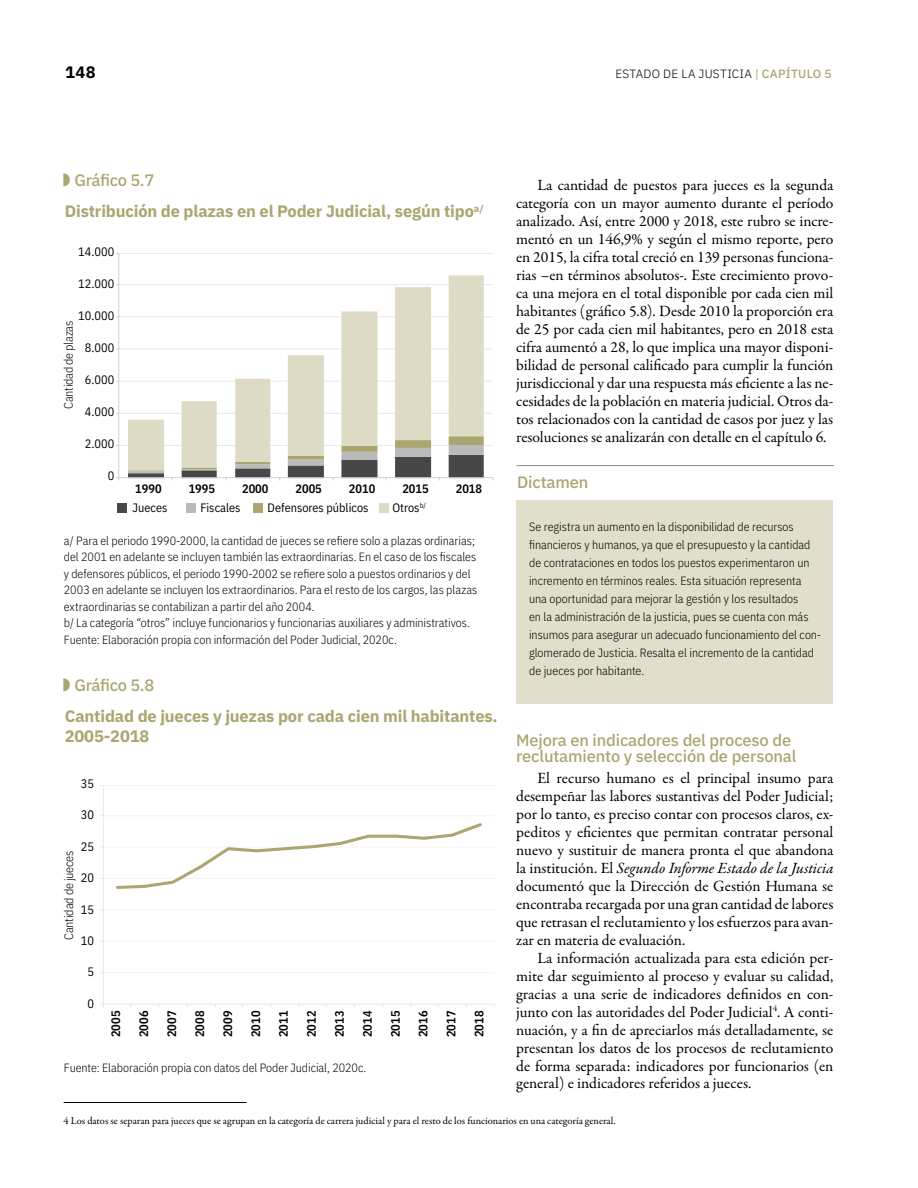
<style>
.page{position:relative;width:918px;height:1188px;background:#fff}
.page>*{position:absolute;margin:0;border:0;box-sizing:border-box;transform-origin:0 0}
.t1{font:700 16.5px/31.5px "IBM Plex Sans";letter-spacing:-.01em;color:#aba670}
.t2{font:500 16.5px/16.5px "IBM Plex Sans";letter-spacing:-.01em;color:#aba670}
.t3{font:700 16.5px "IBM Plex Sans";color:#000}
.t4{font:15.75px/18px "Garamond Premr Pro";letter-spacing:-.005em;color:#000;text-align:justify}
.t5{font:600 12.3px "IBM Plex Sans Cond";color:#000}
.t6{font:300 12.3px "IBM Plex Sans Cond";letter-spacing:-.02em;color:#000}
.t7{font:12.3px "IBM Plex Sans Cond";color:#000}
.t8{font:12.15px "IBM Plex Sans Cond";color:#000}
.t9{font:600 12.15px "IBM Plex Sans Cond";color:#000}
.t10{font:300 12.15px "IBM Plex Sans Cond";letter-spacing:-.02em;color:#000}
.t11{font:300 12px/18px "IBM Plex Sans Cond";color:#000}
.t12{font:300 12px "IBM Plex Sans";letter-spacing:.015em;color:#000}
.t13{font:10.5px "Garamond Premr Pro";letter-spacing:-.005em;color:#000}
.s1{font-weight:400;color:#aba670}
.s2{font-weight:500;color:#aba670}
.s3{font-weight:500}
.s4{font-style:italic}
</style>
<div class="page">
<hr style="left:64px;top:1102px;width:183px;height:1px;background:#000">
<hr style="left:119px;top:445px;width:374px;height:1px;background:#d1d1d1">
<hr style="left:119px;top:413px;width:374px;height:1px;background:#d1d1d1">
<hr style="left:119px;top:381px;width:374px;height:1px;background:#d1d1d1">
<hr style="left:119px;top:349px;width:374px;height:1px;background:#d1d1d1">
<hr style="left:119px;top:316px;width:374px;height:1px;background:#d1d1d1">
<hr style="left:119px;top:284px;width:374px;height:1px;background:#d1d1d1">
<hr style="left:119px;top:253px;width:374px;height:1px;background:#d1d1d1">
<svg style="left:128px;top:275px;width:356px;height:161px"></svg>
<hr style="left:118px;top:253px;width:1px;height:225px;background:#d1d1d1">
<hr style="left:119px;top:477px;width:374px;height:1px;background:#d1d1d1">
<svg style="left:128px;top:436px;width:356px;height:45px"></svg>
<div style="left:379px;top:503px;width:10px;height:10px;background:#dddbc6"></div>
<div style="left:253px;top:503px;width:10px;height:10px;background:#aba670"></div>
<div style="left:186px;top:503px;width:9px;height:10px;background:#bababa"></div>
<div style="left:118px;top:503px;width:9px;height:10px;background:#474747"></div>
<hr style="left:103px;top:972px;width:392px;height:1px;background:#d1d1d1">
<hr style="left:103px;top:941px;width:392px;height:1px;background:#d1d1d1">
<hr style="left:103px;top:910px;width:392px;height:1px;background:#d1d1d1">
<hr style="left:103px;top:878px;width:392px;height:1px;background:#d1d1d1">
<hr style="left:103px;top:847px;width:392px;height:1px;background:#d1d1d1">
<hr style="left:103px;top:815px;width:392px;height:1px;background:#d1d1d1">
<hr style="left:103px;top:785px;width:392px;height:1px;background:#d1d1d1">
<hr style="left:103px;top:785px;width:1px;height:219px;background:#d1d1d1">
<hr style="left:103px;top:1004px;width:392px;height:1px;background:#d1d1d1">
<svg style="left:114px;top:823px;width:370px;height:66px"></svg>
<div style="left:516px;top:500px;width:317px;height:203px;background:#e1dfcb"></div>
<hr style="left:517px;top:465px;width:317px;height:1px;background:#898989">
<p class="t3" style="left:65px;top:59px;width:32px">148</p>
<p class="t12" style="left:615px;top:65px;width:218px">ESTADO DE LA JUSTICIA <span class="s1">|</span> <span class="s2">CAPÍTULO 5</span></p>
<p class="t1" style="left:63px;top:163px;width:422px">◗ <span class="s3">Gráfico 5.7<br></span>Distribución de plazas en el Poder Judicial, según tipo<sup>a/</sup></p>
<p class="t8" style="left:78px;top:242px;width:38px">14.000</p>
<p class="t8" style="left:78px;top:274px;width:38px">12.000</p>
<p class="t8" style="left:78px;top:307px;width:38px">10.000</p>
<p class="t10" style="left:59px;top:409px;width:90px;rotate:-90deg">Cantidad de plazas</p>
<p class="t8" style="left:85px;top:339px;width:31px">8.000</p>
<p class="t8" style="left:85px;top:370px;width:31px">6.000</p>
<p class="t8" style="left:85px;top:402px;width:31px">4.000</p>
<p class="t8" style="left:85px;top:434px;width:31px">2.000</p>
<p class="t8" style="left:108px;top:466px;width:8px">0</p>
<p class="t9" style="left:135px;top:479px;width:28px">1990</p>
<p class="t9" style="left:189px;top:479px;width:28px">1995</p>
<p class="t9" style="left:242px;top:479px;width:28px">2000</p>
<p class="t9" style="left:296px;top:479px;width:28px">2005</p>
<p class="t9" style="left:349px;top:479px;width:28px">2010</p>
<p class="t9" style="left:402px;top:479px;width:28px">2015</p>
<p class="t9" style="left:456px;top:479px;width:28px">2018</p>
<p class="t8" style="left:133px;top:499px;width:36px">Jueces</p>
<p class="t8" style="left:200px;top:499px;width:42px">Fiscales</p>
<p class="t8" style="left:268px;top:499px;width:102px">Defensores públicos</p>
<p class="t8" style="left:392px;top:499px;width:35px">Otros<sup>b/</sup></p>
<p class="t11" style="left:64px;top:531px;width:415px;line-height:16.5px">a/ Para el periodo 1990-2000, la cantidad de jueces se refiere solo a plazas ordinarias; del 2001 en adelante se incluyen también las extraordinarias. En el caso de los fiscales y defensores públicos, el periodo 1990-2002 se refiere solo a puestos ordinarios y del 2003 en adelante se incluyen los extraordinarios. Para el resto de los cargos, las plazas extraordinarias se contabilizan a partir del año 2004.<br>b/ La categoría “otros” incluye funcionarios y funcionarias auxiliares y administrativos.<br>Fuente: Elaboración propia con información del Poder Judicial, 2020c.</p>
<p class="t1" style="left:63px;top:668px;width:436px">◗ <span class="s3">Gráfico 5.8<br></span>Cantidad de jueces y juezas por cada cien mil habitantes.</p>
<p class="t1" style="left:65px;top:719px;width:86px">2005-2018</p>
<p class="t7" style="left:81px;top:774px;width:15px">35</p>
<p class="t7" style="left:81px;top:806px;width:15px">30</p>
<p class="t7" style="left:81px;top:837px;width:15px">25</p>
<p class="t6" style="left:59px;top:940px;width:91px;rotate:-90deg">Cantidad de jueces</p>
<p class="t7" style="left:81px;top:868px;width:15px">20</p>
<p class="t7" style="left:81px;top:900px;width:15px">15</p>
<p class="t7" style="left:81px;top:931px;width:15px">10</p>
<p class="t7" style="left:88px;top:962px;width:8px">5</p>
<p class="t7" style="left:88px;top:994px;width:8px">0</p>
<p class="t5" style="left:106px;top:1037px;width:28px;rotate:-90deg">2005</p>
<p class="t5" style="left:134px;top:1037px;width:28px;rotate:-90deg">2006</p>
<p class="t5" style="left:162px;top:1037px;width:28px;rotate:-90deg">2007</p>
<p class="t5" style="left:190px;top:1037px;width:28px;rotate:-90deg">2008</p>
<p class="t5" style="left:218px;top:1037px;width:28px;rotate:-90deg">2009</p>
<p class="t5" style="left:246px;top:1037px;width:28px;rotate:-90deg">2010</p>
<p class="t5" style="left:274px;top:1037px;width:28px;rotate:-90deg">2011</p>
<p class="t5" style="left:302px;top:1037px;width:28px;rotate:-90deg">2012</p>
<p class="t5" style="left:330px;top:1037px;width:28px;rotate:-90deg">2013</p>
<p class="t5" style="left:358px;top:1037px;width:28px;rotate:-90deg">2014</p>
<p class="t5" style="left:386px;top:1037px;width:28px;rotate:-90deg">2015</p>
<p class="t5" style="left:414px;top:1037px;width:28px;rotate:-90deg">2016</p>
<p class="t5" style="left:442px;top:1037px;width:28px;rotate:-90deg">2017</p>
<p class="t5" style="left:469px;top:1037px;width:28px;rotate:-90deg">2018</p>
<p class="t11" style="left:64px;top:1058px;width:304px">Fuente: Elaboración propia con datos del Poder Judicial, 2020c.</p>
<p class="t4" style="left:516px;top:176px;width:319px;text-indent:21px">La cantidad de puestos para jueces es la segunda categoría con un mayor aumento durante el período analizado. Así, entre 2000 y 2018, este rubro se incre&shy;mentó en un 146,9% y según el mismo reporte, pero en 2015, la cifra total creció en 139 personas funciona&shy;rias –en términos absolutos-. Este crecimiento provo&shy;ca una mejora en el total disponible por cada cien mil habitantes (gráfico 5.8). Desde 2010 la proporción era de 25 por cada cien mil habitantes, pero en 2018 esta cifra aumentó a 28, lo que implica una mayor disponi&shy;bilidad de personal calificado para cumplir la función jurisdiccional y dar una respuesta más eficiente a las ne&shy;cesidades de la población en materia judicial. Otros da&shy;tos relacionados con la cantidad de casos por juez y las resoluciones se analizarán con detalle en el capítulo 6.</p>
<p class="t2" style="left:517px;top:473px;width:73px">Dictamen</p>
<p class="t11" style="left:529px;top:517px;width:294px">Se registra un aumento en la disponibilidad de recursos financieros y humanos, ya que el presupuesto y la cantidad de contrataciones en todos los puestos experimentaron un incremento en términos reales. Esta situación representa una oportunidad para mejorar la gestión y los resultados<br>en la administración de la justicia, pues se cuenta con más insumos para asegurar un adecuado funcionamiento del con&shy;glomerado de Justicia. Resalta el incremento de la cantidad de jueces por habitante.</p>
<p class="t2" style="left:516px;top:730px;width:282px">Mejora en indicadores del proceso de reclutamiento y selección de personal</p>
<p class="t4" style="left:516px;top:769px;width:319px;text-indent:21px">El recurso humano es el principal insumo para desempeñar las labores sustantivas del Poder Judicial; por lo tanto, es preciso contar con procesos claros, ex&shy;peditos y eficientes que permitan contratar personal nuevo y sustituir de manera pronta el que abandona la institución. El <span class="s4">Segundo Informe Estado de la Justicia </span>documentó que la Dirección de Gestión Humana se encontraba recargada por una gran cantidad de labores que retrasan el reclutamiento y los esfuerzos para avan&shy;zar en materia de evaluación.</p>
<p class="t4" style="left:516px;top:949px;width:319px;text-indent:21px">La información actualizada para esta edición per&shy;mite dar seguimiento al proceso y evaluar su calidad, gracias a una serie de indicadores definidos en con&shy;junto con las autoridades del Poder Judicial<sup>4</sup>. A conti&shy;nuación, y a fin de apreciarlos más detalladamente, se presentan los datos de los procesos de reclutamiento de forma separada: indicadores por funcionarios (en general) e indicadores referidos a jueces.</p>
<p class="t13" style="left:64px;top:1114px;width:553px">4 Los datos se separan para jueces que se agrupan en la categoría de carrera judicial y para el resto de los funcionarios en una categoría general.</p>
</div>
